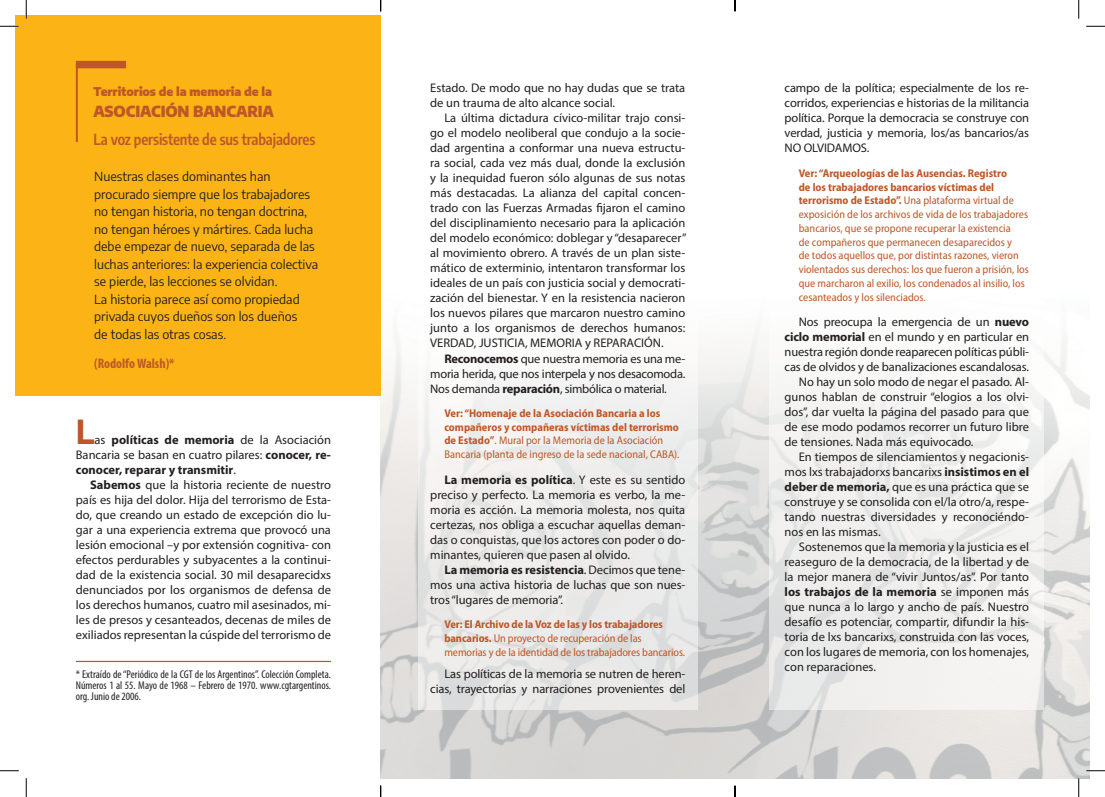
<style>
.page{position:relative;width:1105px;height:797px;background:#fff}
.page>*{position:absolute;margin:0;border:0;box-sizing:border-box;transform-origin:0 0}
.t1{font:700 32.5px "Encode Sans";color:#be5728}
.t2{font:600 15px "Encode Sans Condensed";letter-spacing:-.01em;color:#be5728}
.t3{font:900 15px "Encode Sans";letter-spacing:-.01em;color:#be5728}
.t4{font:700 condensed 13.75px "Myriad Pro";color:#be5728}
.t5{font:12.5px/15px "Myriad Pro";letter-spacing:-.005em;color:#231f20;text-align:justify}
.t6{font:12.5px/17.5px "Encode Sans";color:#231f20}
.t7{font:700 12.5px/15px "Myriad Pro";color:#231f20;text-align:justify}
.t8{font:900 11.88px "Encode Sans";letter-spacing:-.01em;color:#be5728}
.t9{font:semi-condensed 11.25px/13.8px "Myriad Pro";color:#be5728}
.t10{font:700 semi-condensed 11.25px/13.8px "Myriad Pro";color:#be5728}
.t11{font:condensed 11.25px/11.2px "Myriad Pro";color:#231f20;text-align:justify}
.s1{font-weight:400}
.s2{font-weight:700}
</style>
<div class="page">
<img style="left:381px;top:333px;width:708px;height:445px">
<div style="left:418px;top:69px;width:280px;height:640px;background:linear-gradient(to bottom,#fff,#e3e3e2)"></div>
<svg style="left:769px;top:333px;width:275px;height:376px;fill:#f1f0ef"></svg>
<div style="left:16px;top:16px;width:365px;height:380px;background:#fbb316"></div>
<hr style="left:76px;top:661px;width:255px;height:1px;background:#be5728">
<hr style="left:76px;top:64px;width:2px;height:78px;background:#be5728">
<div style="left:76px;top:61px;width:50px;height:7px;background:#be5728"></div>
<svg style="left:0;top:25px;width:19px;height:2px"></svg>
<svg style="left:1086px;top:25px;width:19px;height:2px"></svg>
<svg style="left:0;top:770px;width:19px;height:1px"></svg>
<svg style="left:1086px;top:770px;width:19px;height:1px"></svg>
<svg style="left:25px;top:0;width:2px;height:19px"></svg>
<svg style="left:25px;top:778px;width:2px;height:19px"></svg>
<svg style="left:1078px;top:0;width:1px;height:19px"></svg>
<svg style="left:1078px;top:778px;width:1px;height:19px"></svg>
<svg style="left:380px;top:785px;width:1px;height:12px"></svg>
<svg style="left:734px;top:0;width:2px;height:11px"></svg>
<svg style="left:734px;top:785px;width:2px;height:12px"></svg>
<p class="t8" style="left:94px;top:82px;width:180px">Territorios de la memoria de la</p>
<p class="t3" style="left:94px;top:99px;width:182px">ASOCIACIÓN BANCARIA</p>
<p class="t2" style="left:94px;top:128px;width:223px">La voz persistente de sus trabajadores</p>
<p class="t6" style="left:94px;top:167px;width:225px">Nuestras clases dominantes han procurado siempre que los trabajadores no tengan historia, no tengan doctrina, no tengan héroes y mártires. Cada lucha debe empezar de nuevo, separada de las luchas anteriores: la experiencia colectiva</p>
<p class="t6" style="left:94px;top:272px;width:185px">se pierde, las lecciones se olvidan.</p>
<p class="t6" style="left:94px;top:290px;width:207px">La historia parece así como propiedad privada cuyos dueños son los dueños</p>
<p class="t6" style="left:94px;top:325px;width:134px">de todas las otras cosas.</p>
<p class="t4" style="left:94px;top:355px;width:82px">(Rodolfo Walsh)*</p>
<p class="t1" style="left:76px;top:407px;width:20px">L</p>
<p class="t7" style="left:76px;top:431px;width:257px;text-indent:19px"><span class="s1">as</span> políticas de memoria <span class="s1">de la Asociación Bancaria se basan en cuatro pilares:</span> conocer, re&shy;conocer, reparar y transmitir<span class="s1">.</span></p>
<p class="t5" style="left:76px;top:476px;width:257px;text-indent:14px"><span class="s2">Sabemos</span> que la historia reciente de nuestro país es hija del dolor. Hija del terrorismo de Esta&shy;do, que creando un estado de excepción dio lu&shy;gar a una experiencia extrema que provocó una lesión emocional –y por extensión cognitiva- con efectos perdurables y subyacentes a la continui&shy;dad de la existencia social. 30 mil desaparecidxs denunciados por los organismos de defensa de los derechos humanos, cuatro mil asesinados, mi&shy;les de presos y cesanteados, decenas de miles de exiliados representan la cúspide del terrorismo de</p>
<p class="t11" style="left:76px;top:668px;width:257px">* Extraído de “Periódico de la CGT de los Argentinos”. Colección Completa.<br>Números 1 al 55. Mayo de 1968 – Febrero de 1970. www.cgtargentinos. org. Junio de 2006.</p>
<p class="t5" style="left:430px;top:80px;width:257px">Estado. De modo que no hay dudas que se trata de un trauma de alto alcance social.</p>
<p class="t5" style="left:430px;top:110px;width:258px;text-indent:14px">La última dictadura cívico-militar trajo consi&shy;go el modelo neoliberal que condujo a la socie&shy;dad argentina a conformar una nueva estructu&shy;ra social, cada vez más dual, donde la exclusión y la inequidad fueron sólo algunas de sus notas más destacadas. La alianza del capital concen&shy;trado con las Fuerzas Armadas fijaron el camino del disciplinamiento necesario para la aplicación del modelo económico: doblegar y “desaparecer” al movimiento obrero. A través de un plan siste&shy;mático de exterminio, intentaron transformar los ideales de un país con justicia social y democrati&shy;zación del bienestar. Y en la resistencia nacieron los nuevos pilares que marcaron nuestro camino junto a los organismos de derechos humanos:<br>VERDAD, JUSTICIA, MEMORIA y REPARACIÓN.</p>
<p class="t5" style="left:430px;top:350px;width:257px;text-indent:14px"><span class="s2">Reconocemos</span> que nuestra memoria es una me&shy;moria herida, que nos interpela y nos desacomoda.<br>Nos demanda <span class="s2">reparación</span>, simbólica o material.</p>
<p class="t10" style="left:444px;top:406px;width:237px">Ver: “Homenaje de la Asociación Bancaria a los compañeros y compañeras víctimas del terrorismo de Estado”<span class="s1">. Mural por la Memoria de la Asociación Bancaria (planta de ingreso de la sede nacional, CABA).</span></p>
<p class="t5" style="left:430px;top:472px;width:257px;text-indent:14px"><span class="s2">La memoria es política</span>. Y este es su sentido preciso y perfecto. La memoria es verbo, la me&shy;moria es acción. La memoria molesta, nos quita certezas, nos obliga a escuchar aquellas deman&shy;das o conquistas, que los actores con poder o do&shy;minantes, quieren que pasen al olvido.</p>
<p class="t5" style="left:430px;top:562px;width:257px;text-indent:14px"><span class="s2">La memoria es resistencia</span>. Decimos que tene&shy;mos una activa historia de luchas que son nues&shy;tros “lugares de memoria”.</p>
<p class="t9" style="left:444px;top:618px;width:242px"><span class="s2">Ver: El Archivo de la Voz de las y los trabajadores bancarios.</span> Un proyecto de recuperación de las memorias y de la identidad de los trabajadores bancarios.</p>
<p class="t5" style="left:430px;top:666px;width:257px;text-align:right">Las políticas de la memoria se nutren de heren&shy;cias, trayectorias y narraciones provenientes del</p>
<p class="t5" style="left:785px;top:80px;width:246px">campo de la política; especialmente de los re&shy;corridos, experiencias e historias de la militancia política. Porque la democracia se construye con verdad, justicia y memoria, los/as bancarios/as NO OLVIDAMOS.</p>
<p class="t9" style="left:799px;top:166px;width:232px"><span class="s2">Ver: “Arqueologías de las Ausencias. Registro<br>de los trabajadores bancarios víctimas del terrorismo de Estado”.</span> Una plataforma virtual de exposición de los archivos de vida de los trabajadores bancarios, que se propone recuperar la existencia<br>de compañeros que permanecen desaparecidos y<br>de todos aquellos que, por distintas razones, vieron violentados sus derechos: los que fueron a prisión, los que marcharon al exilio, los condenados al insilio, los cesanteados y los silenciados.</p>
<p class="t5" style="left:785px;top:314px;width:246px;text-indent:14px">Nos preocupa la emergencia de un <span class="s2">nuevo ciclo memorial</span> en el mundo y en particular en nuestra región donde reaparecen políticas públi&shy;cas de olvidos y de banalizaciones escandalosas.</p>
<p class="t5" style="left:785px;top:374px;width:246px;text-indent:14px">No hay un solo modo de negar el pasado. Al&shy;gunos hablan de construir “elogios a los olvi&shy;dos”, dar vuelta la página del pasado para que de ese modo podamos recorrer un futuro libre de tensiones. Nada más equivocado.</p>
<p class="t5" style="left:785px;top:449px;width:246px;text-indent:14px">En tiempos de silenciamientos y negacionis&shy;mos lxs trabajadorxs bancarixs <span class="s2">insistimos en el deber de memoria,</span> que es una práctica que se construye y se consolida con el/la otro/a, respe&shy;tando nuestras diversidades y reconociéndo&shy;nos en las mismas.</p>
<p class="t5" style="left:785px;top:539px;width:246px;text-indent:14px">Sostenemos que la memoria y la justicia es el reaseguro de la democracia, de la libertad y de la mejor manera de “vivir Juntos/as”. Por tanto <span class="s2">los trabajos de la memoria</span> se imponen más que nunca a lo largo y ancho de país. Nuestro desafío es potenciar, compartir, difundir la his&shy;toria de lxs bancarixs, construida con las voces, con los lugares de memoria, con los homenajes, con reparaciones.</p>
</div>
